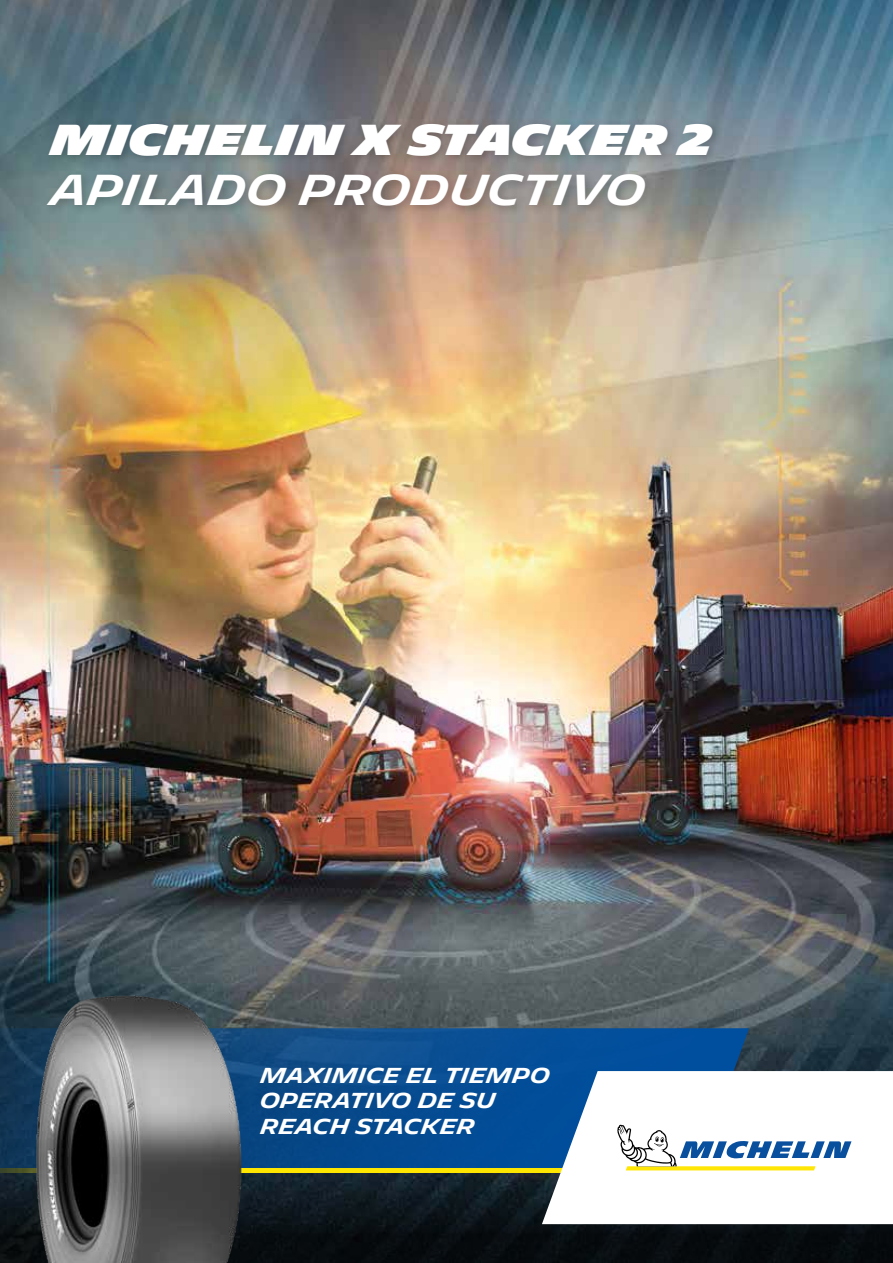
<style>
.page{position:relative;width:893px;height:1263px;background:#fff}
.page>*{position:absolute;margin:0;border:0;box-sizing:border-box;transform-origin:0 0}
.t1{font:900 42px "Michelin";color:#fff}
.t2{font:600 42px "Michelin";color:#fff}
.t3{font:600 21px/25.2px "Michelin";color:#fff}
</style>
<div class="page">
<img style="left:0;top:0;width:893px;height:1071px">
<div style="left:0;top:1170px;width:893px;height:93px;background:linear-gradient(to bottom,#172631,#040708)"></div>
<svg style="left:0;top:1028px;width:749px;height:140px;background:#084b8e"></svg>
<div style="left:0;top:1168px;width:616px;height:5px;background:#ffe600"></div>
<svg style="left:542px;top:1071px;width:351px;height:153px"></svg>
<svg style="left:617px;top:1125px;width:234px;height:45px"></svg>
<div style="left:43px;top:119px;width:681px;height:98px;background:#000;opacity:.2"></div>
<img style="left:15px;top:986px;width:240px;height:277px">
<h1 class="t1" style="left:51px;top:115px;width:663px">MICHELIN X STACKER 2</h1>
<h1 class="t2" style="left:51px;top:166px;width:597px">APILADO PRODUCTIVO</h1>
<p class="t3" style="left:260px;top:1063px;width:291px">MAXIMICE EL TIEMPO<br>OPERATIVO DE SU<br>REACH STACKER</p>
</div>
